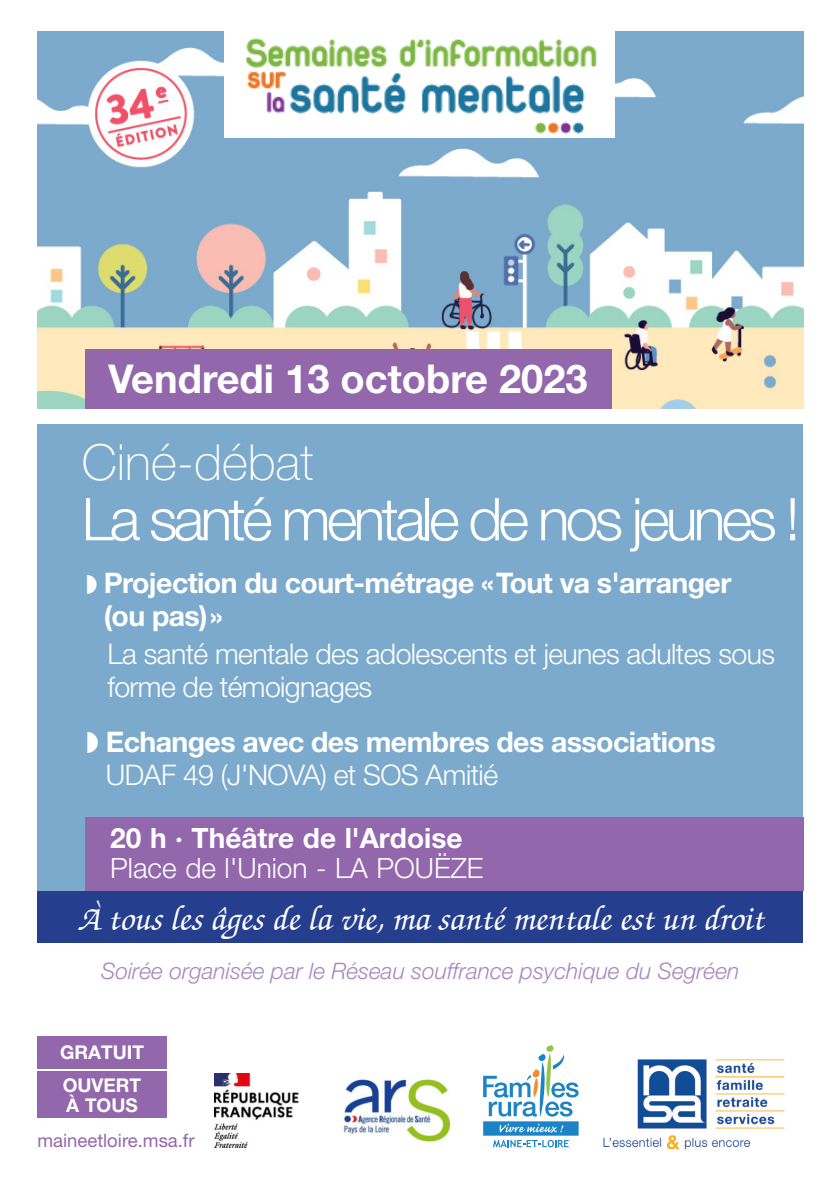
<style>
.page{position:relative;width:840px;height:1191px;background:#fff}
.page>*{position:absolute;margin:0;border:0;box-sizing:border-box;transform-origin:0 0}
.t1{font:300 59px "Helvetica Neue LT Std";letter-spacing:-.065em;color:#fff}
.t2{font:100 49.8px "Helvetica Neue LT Std";color:#fff}
.t3{font:700 39.8px "Helvetica Neue LT Std";color:#fff}
.t4{font:italic 500 36px "Zapf Chancery";color:#fff}
.SousTitre{font:700 28.4px/32.6px "Helvetica Neue LT Std";letter-spacing:-.02em;color:#fff}
.SousTitre-2{font:300 28.4px/32.6px "Helvetica Neue LT Std";letter-spacing:-.02em;color:#fff}
.Lieu{font:300 28px/30px "Helvetica Neue LT Std";color:#fff}
.t5{font:italic 300 22.8px "Helvetica Neue LT Std";color:#a886bd}
.Date{font:700 19px/20px "Helvetica Neue LT Std";color:#fff}
.Site_MSA_FR{font:18.4px "Helvetica Neue LT Std";color:#9367ac}
.s1{font-weight:300}
.s2{font-weight:700}
</style>
<div class="page">
<img style="left:37px;top:32px;width:765px;height:376px">
<div style="left:37px;top:424px;width:765px;height:516px;background:#7caacd"></div>
<div style="left:85px;top:349px;width:525px;height:60px;background:#9367ac"></div>
<div style="left:85px;top:817px;width:717px;height:73px;background:#9367ac"></div>
<div style="left:37px;top:1036px;width:129px;height:32px;background:#9367ac"></div>
<div style="left:37px;top:1071px;width:129px;height:47px;background:#9367ac"></div>
<img style="left:568px;top:1059px;width:217px;height:91px">
<img style="left:224px;top:32px;width:390px;height:105px">
<div style="left:38px;top:890px;width:764px;height:52px;background:#253f8e"></div>
<img style="left:214px;top:1073px;width:235px;height:74px">
<svg style="left:483px;top:1045px;width:95px;height:102px"></svg>
<p class="t3" style="left:108px;top:354px;width:480px">Vendredi 13 octobre 2023</p>
<p class="t2" style="left:82px;top:434px;width:233px">Ciné-débat</p>
<p class="t1" style="left:82px;top:483px;width:719px">La santé mentale de nos jeunes !</p>
<p class="SousTitre" style="left:104px;top:566px;width:628px">Projection du court-métrage «Tout va s'arranger (ou pas)»</p>
<p class="SousTitre-2" style="left:107px;top:637px;width:668px">La santé mentale des adolescents et jeunes adultes sous forme de témoignages</p>
<p class="SousTitre" style="left:106px;top:725px;width:611px">Echanges avec des membres des associations<br><span class="s1">UDAF 49 (J'NOVA) et SOS Amitié</span></p>
<p class="Lieu" style="left:110px;top:822px;width:374px"><span class="s2">20 h · Théâtre de l'Ardoise<br></span>Place de l'Union - LA POUËZE</p>
<p class="t4" style="left:77px;top:897px;width:687px">À tous les âges de la vie, ma santé mentale est un droit</p>
<p class="t5" style="left:101px;top:957px;width:639px">Soirée organisée par le Réseau souffrance psychique du Segréen</p>
<p class="Date" style="left:60px;top:1042px;width:85px">GRATUIT</p>
<p class="Date" style="left:63px;top:1074px;width:80px">OUVERT<br>À TOUS</p>
<p class="Site_MSA_FR" style="left:37px;top:1129px;width:158px">maineetloire.msa.fr</p>
</div>
